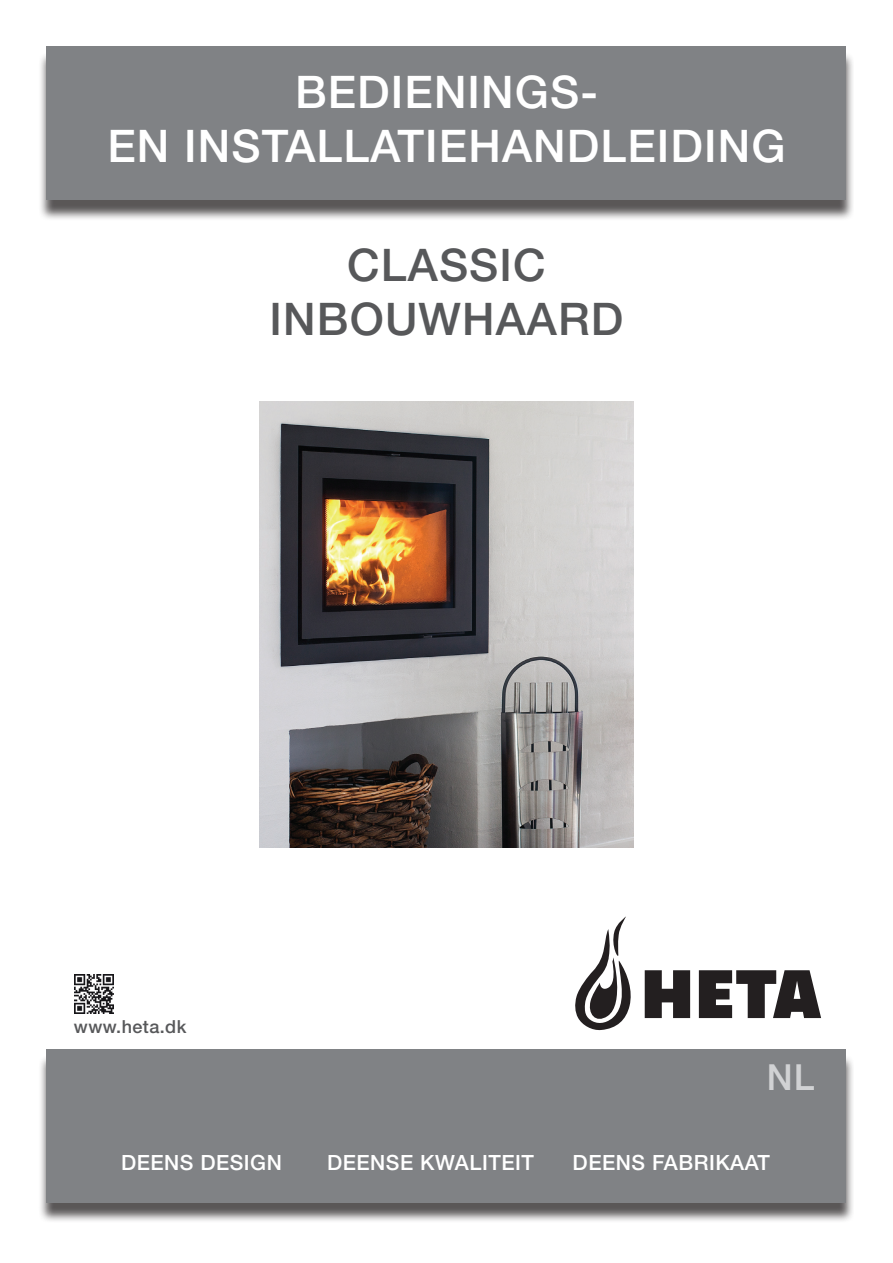
<style>
.page{position:relative;width:893px;height:1263px;background:#fff}
.page>*{position:absolute;margin:0;border:0;box-sizing:border-box;transform-origin:0 0}
.t1{font:500 45px/54px "Helvetica Neue LT Pro";letter-spacing:.025em;color:#fff;text-align:center}
.t2{font:500 45px/54px "Helvetica Neue LT Pro";letter-spacing:.025em;color:#57585a;text-align:center}
.t3{font:500 36px "Helvetica Neue LT Pro";color:#d1d2d4}
.t4{font:500 21px "Helvetica Neue LT Pro";letter-spacing:.025em;color:#fff}
.t5{font:500 18px "Helvetica Neue LT Pro";letter-spacing:.025em;color:#57585a}
</style>
<div class="page">
<div style="left:38px;top:51px;width:816px;height:170px;background:#231f20;opacity:.75"></div>
<div style="left:47px;top:47px;width:799px;height:153px;background:#808285"></div>
<div style="left:38px;top:1054px;width:816px;height:169px;background:#231f20;opacity:.75"></div>
<div style="left:47px;top:1049px;width:799px;height:153px;background:#808285"></div>
<img style="left:75px;top:975px;width:38px;height:38px">
<svg style="left:575px;top:916px;width:56px;height:115px"></svg>
<svg style="left:645px;top:970px;width:45px;height:48px"></svg>
<svg style="left:699px;top:970px;width:122px;height:48px"></svg>
<img style="left:259px;top:402px;width:374px;height:445px">
<h1 class="t1" style="left:107px;top:69px;width:679px">BEDIENINGS-<br>EN INSTALLATIEHANDLEIDING</h1>
<h1 class="t2" style="left:270px;top:242px;width:355px">CLASSIC<br>INBOUWHAARD</h1>
<p class="t5" style="left:74px;top:1019px;width:114px">www.heta.dk</p>
<h2 class="t3" style="left:767px;top:1063px;width:49px">NL</h2>
<p class="t4" style="left:121px;top:1154px;width:162px">DEENS DESIGN</p>
<p class="t4" style="left:327px;top:1154px;width:208px">DEENSE KWALITEIT</p>
<p class="t4" style="left:573px;top:1154px;width:199px">DEENS FABRIKAAT</p>
</div>
